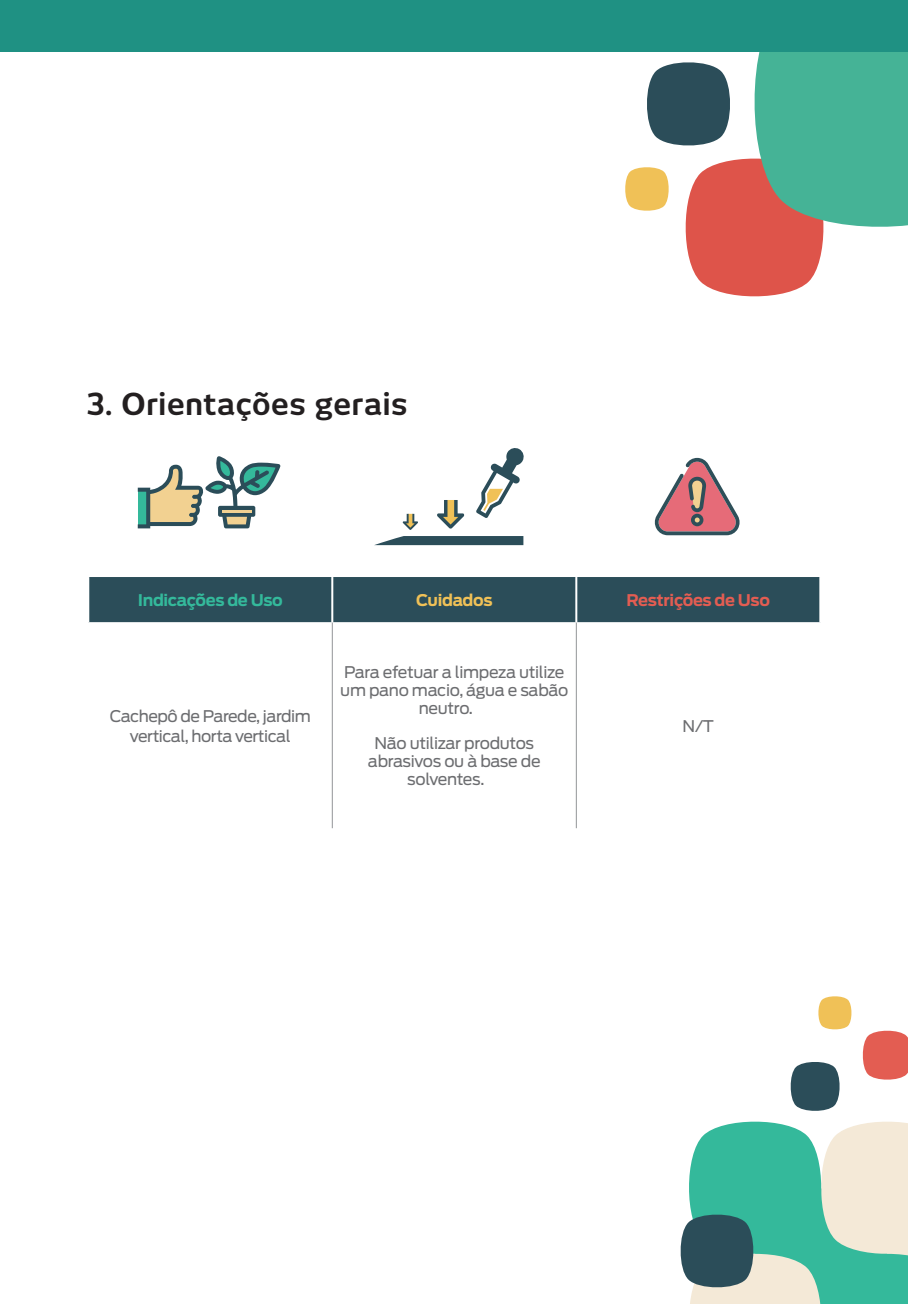
<style>
.page{position:relative;width:908px;height:1304px;background:#fff}
.page>*{position:absolute;margin:0;border:0;box-sizing:border-box;transform-origin:0 0}
.t1{font:700 30px "New June";letter-spacing:.02em;color:#231f20}
.t2{font:16px/20px "Antenna";letter-spacing:-.025em;color:#6c6d70;text-align:center}
.t3{font:700 16px "Antenna";letter-spacing:-.02em;color:#34b99b}
.t4{font:700 16px "Antenna";letter-spacing:-.02em;color:#e35d52}
.t5{font:700 16px "Antenna";letter-spacing:-.02em;color:#f0c157}
</style>
<div class="page">
<svg style="left:680px;top:996px;width:227px;height:308px"></svg>
<svg style="left:623px;top:51px;width:284px;height:246px"></svg>
<div style="left:0;top:0;width:907px;height:51px;background:#1f9183"></div>
<div style="left:89px;top:577px;width:730px;height:45px;background:#2b4d59"></div>
<svg style="left:88px;top:622px;width:732px;height:206px"></svg>
<hr style="left:331px;top:622px;width:1px;height:206px;background:#939598">
<hr style="left:575px;top:622px;width:1px;height:206px;background:#939598">
<hr style="left:331px;top:577px;width:2px;height:45px;background:#fff">
<hr style="left:575px;top:577px;width:2px;height:45px;background:#fff">
<svg style="left:375px;top:448px;width:149px;height:97px"></svg>
<svg style="left:138px;top:456px;width:142px;height:72px"></svg>
<hr style="left:222px;top:510px;width:29px;height:3px;background:#f2d191">
<svg style="left:654px;top:458px;width:85px;height:77px"></svg>
<p class="t1" style="left:87px;top:387px;width:322px">3. Orientações gerais</p>
<p class="t3" style="left:138px;top:591px;width:147px">Indicações de Uso</p>
<p class="t5" style="left:416px;top:591px;width:78px">Cuidados</p>
<p class="t4" style="left:626px;top:591px;width:145px">Restrições de Uso</p>
<p class="t2" style="left:110px;top:706px;width:203px">Cachepô de Parede, jardim vertical, horta vertical</p>
<p class="t2" style="left:344px;top:662px;width:222px">Para efetuar a limpeza utilize</p>
<p class="t2" style="left:340px;top:680px;width:229px">um pano macio, água e sabão</p>
<p class="t2" style="left:418px;top:698px;width:56px">neutro.</p>
<p class="t2" style="left:374px;top:733px;width:161px">Não utilizar produtos</p>
<p class="t2" style="left:368px;top:751px;width:174px">abrasivos ou à base de</p>
<p class="t2" style="left:407px;top:769px;width:79px">solventes.</p>
<p class="t2" style="left:682px;top:716px;width:33px">N/T</p>
</div>
